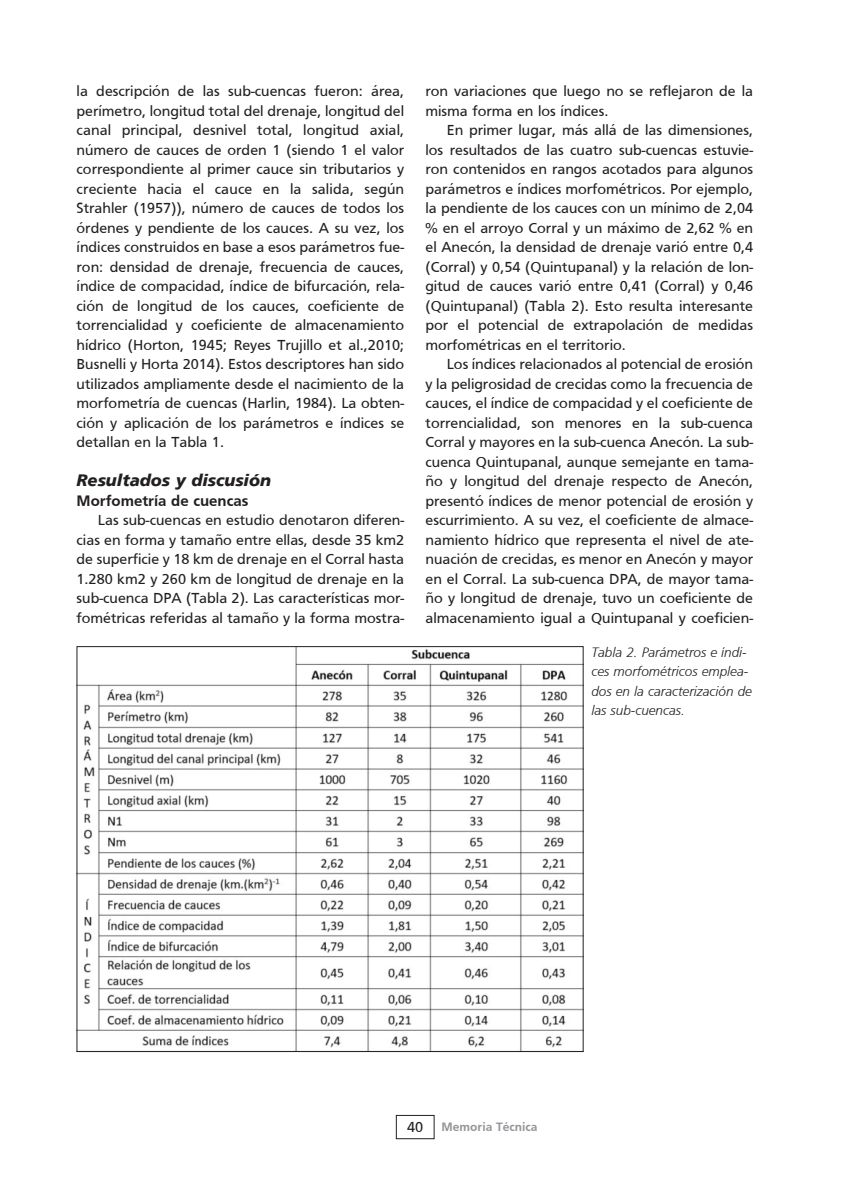
<style>
.page{position:relative;width:851px;height:1191px;background:#fff}
.page>*{position:absolute;margin:0;border:0;box-sizing:border-box;transform-origin:0 0}
.t1{font:italic 900 16.5px "Frutiger";color:#231f20}
.t2{font:15px/19.5px "Frutiger";color:#231f20;text-align:justify}
.t3{font:700 15px "Frutiger";color:#231f20}
.t4{font:italic 300 13.5px/19.5px "Frutiger";color:#231f20}
.t5{font:700 12px "Frutiger";color:#939598}
.s1{font-weight:400;font-size:15px;color:#231f20}
</style>
<div class="page">
<div style="left:396px;top:1115px;width:38px;height:24px;border:1px solid #231f20"></div>
<img style="left:79px;top:648px;width:502px;height:402px">
<p class="t2" style="left:77px;top:82px;width:329px">la descripción de las sub-cuencas fueron: área, perímetro, longitud total del drenaje, longitud del canal principal, desnivel total, longitud axial, número de cauces de orden 1 (siendo 1 el valor correspondiente al primer cauce sin tributarios y creciente hacia el cauce en la salida, según Strahler (1957)), número de cauces de todos los órdenes y pendiente de los cauces. A su vez, los índices construidos en base a esos parámetros fue&shy;ron: densidad de drenaje, frecuencia de cauces, índice de compacidad, índice de bifurcación, rela&shy;ción de longitud de los cauces, coeficiente de torrencialidad y coeficiente de almacenamiento hídrico (Horton, 1945; Reyes Trujillo et al.,2010; Busnelli y Horta 2014). Estos descriptores han sido utilizados ampliamente desde el nacimiento de la morfometría de cuencas (Harlin, 1984). La obten&shy;ción y aplicación de los parámetros e índices se detallan en la Tabla 1.</p>
<p class="t1" style="left:77px;top:472px;width:196px">Resultados y discusión</p>
<p class="t3" style="left:77px;top:494px;width:173px">Morfometría de cuencas</p>
<p class="t2" style="left:77px;top:511px;width:329px;text-indent:21px">Las sub-cuencas en estudio denotaron diferen&shy;cias en forma y tamaño entre ellas, desde 35 km2 de superficie y 18 km de drenaje en el Corral hasta 1.280 km2 y 260 km de longitud de drenaje en la sub-cuenca DPA (Tabla 2). Las características mor&shy;fométricas referidas al tamaño y la forma mostra-</p>
<p class="t2" style="left:425px;top:82px;width:329px">ron variaciones que luego no se reflejaron de la misma forma en los índices.</p>
<p class="t2" style="left:425px;top:121px;width:329px;text-indent:21px">En primer lugar, más allá de las dimensiones, los resultados de las cuatro sub-cuencas estuvie&shy;ron contenidos en rangos acotados para algunos parámetros e índices morfométricos. Por ejemplo, la pendiente de los cauces con un mínimo de 2,04 % en el arroyo Corral y un máximo de 2,62 % en el Anecón, la densidad de drenaje varió entre 0,4 (Corral) y 0,54 (Quintupanal) y la relación de lon&shy;gitud de cauces varió entre 0,41 (Corral) y 0,46 (Quintupanal) (Tabla 2). Esto resulta interesante por el potencial de extrapolación de medidas morfométricas en el territorio.</p>
<p class="t2" style="left:425px;top:355px;width:329px;text-indent:21px">Los índices relacionados al potencial de erosión y la peligrosidad de crecidas como la frecuencia de cauces, el índice de compacidad y el coeficiente de torrencialidad, son menores en la sub-cuenca Corral y mayores en la sub-cuenca Anecón. La sub&shy;cuenca Quintupanal, aunque semejante en tama&shy;ño y longitud del drenaje respecto de Anecón, presentó índices de menor potencial de erosión y escurrimiento. A su vez, el coeficiente de almace&shy;namiento hídrico que representa el nivel de ate&shy;nuación de crecidas, es menor en Anecón y mayor en el Corral. La sub-cuenca DPA, de mayor tama&shy;ño y longitud de drenaje, tuvo un coeficiente de almacenamiento igual a Quintupanal y coeficien-</p>
<p class="t4" style="left:591px;top:643px;width:162px">Tabla 2. Parámetros e índi&shy;ces morfométricos emplea&shy;dos en la caracterización de las sub-cuencas.</p>
<p class="t5" style="left:407px;top:1122px;width:132px"><span class="s1">40</span> Memoria Técnica</p>
</div>
